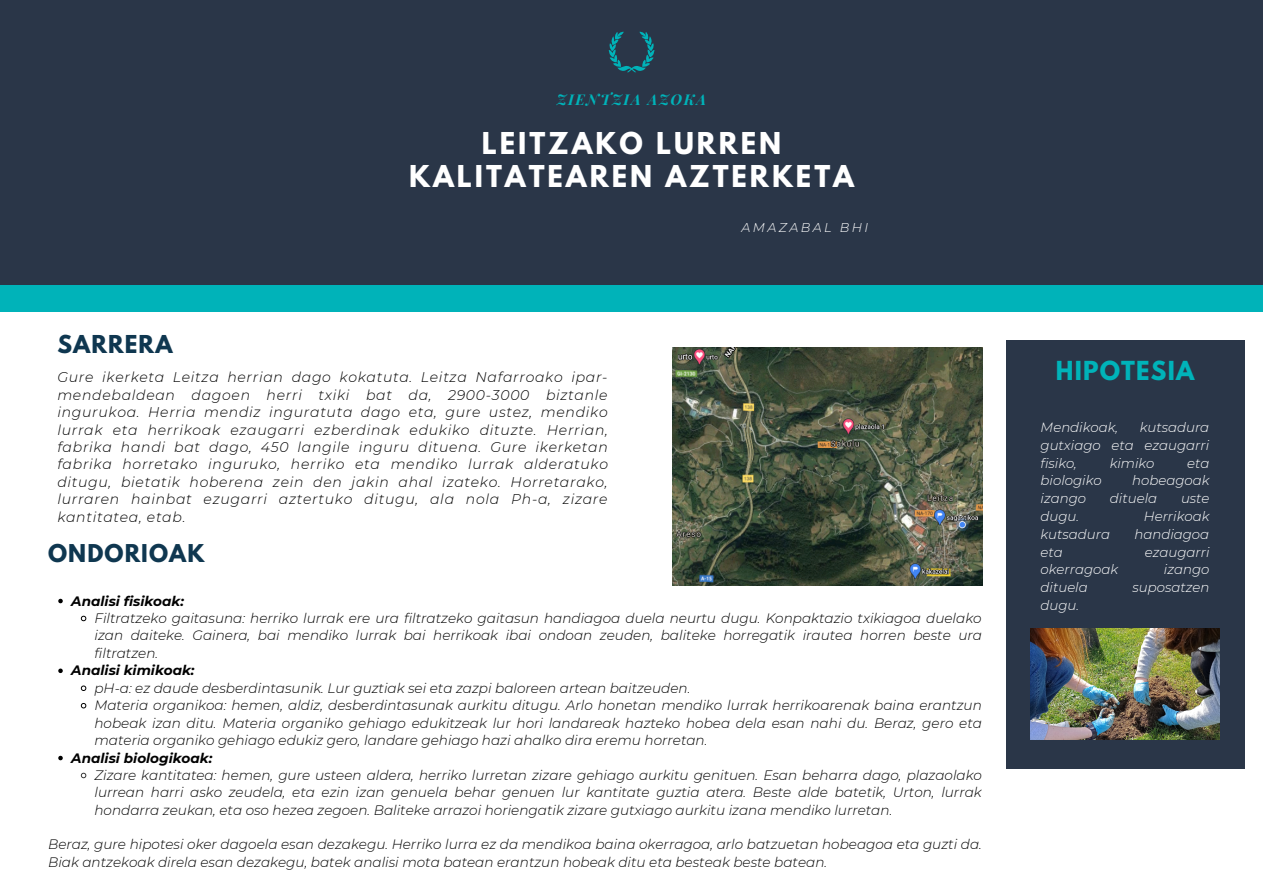
<style>
.page{position:relative;width:1263px;height:893px;background:#fff}
.page>*{position:absolute;margin:0;border:0;box-sizing:border-box;transform-origin:0 0}
.t1{font:700 26.7px/32.8px "League Spartan";letter-spacing:.11em;color:#fff;text-align:center}
.t2{font:700 23.25px "League Spartan";letter-spacing:.05em;color:#00b3b9}
.t3{font:700 21.83px "League Spartan";letter-spacing:.05em;color:#0f3750}
.t4{font:700 21.75px "League Spartan";letter-spacing:.05em;color:#0f3750}
.t5{font:italic 700 14.85px "Playfair Display";letter-spacing:.11em;color:#00b3b9}
.t6{font:italic 300 14.02px/17.5px "Montserrat";letter-spacing:.05em;color:#000;text-align:justify}
.t7{font:italic 300 13.65px/17.5px "Montserrat";color:#000;text-align:justify}
.t8{font:italic 700 13.65px "Montserrat";color:#000}
.t9{font:italic 300 13.35px/17.8px "Montserrat";color:#fff;text-align:justify}
.t10{font:italic 300 12.75px "Montserrat";letter-spacing:.19em;color:#fff}
</style>
<div class="page">
<div style="left:0;top:0;width:1263px;height:285px;background:#2a3648"></div>
<div style="left:0;top:285px;width:1263px;height:26px;background:#00b3b9"></div>
<svg style="left:609px;top:32px;width:45px;height:40px"></svg>
<div style="left:1006px;top:340px;width:238px;height:428px;background:#2a3648"></div>
<img style="left:1031px;top:629px;width:188px;height:110px">
<img style="left:673px;top:347px;width:309px;height:239px">
<svg style="left:58px;top:599px;width:5px;height:4px"></svg>
<svg style="left:81px;top:615px;width:6px;height:6px"></svg>
<svg style="left:58px;top:668px;width:5px;height:5px"></svg>
<svg style="left:81px;top:685px;width:6px;height:6px"></svg>
<svg style="left:81px;top:703px;width:6px;height:5px"></svg>
<svg style="left:58px;top:756px;width:5px;height:4px"></svg>
<svg style="left:81px;top:772px;width:6px;height:6px"></svg>
<p class="t3" style="left:57px;top:333px;width:117px">SARRERA</p>
<p class="t5" style="left:557px;top:88px;width:151px">ZIENTZIA AZOKA</p>
<p class="t1" style="left:409px;top:130px;width:446px">LEITZAKO LURREN<br>KALITATEAREN AZTERKETA</p>
<p class="t10" style="left:741px;top:219px;width:128px">AMAZABAL BHI</p>
<p class="t6" style="left:57px;top:368px;width:552px">Gure ikerketa Leitza herrian dago kokatuta. Leitza Nafarroako ipar&shy;mendebaldean dagoen herri txiki bat da, 2900-3000 biztanle ingurukoa. Herria mendiz inguratuta dago eta, gure ustez, mendiko lurrak eta herrikoak ezaugarri ezberdinak edukiko dituzte. Herrian, fabrika handi bat dago, 450 langile inguru dituena. Gure ikerketan fabrika horretako inguruko, herriko eta mendiko lurrak alderatuko ditugu, bietatik hoberena zein den jakin ahal izateko. Horretarako, lurraren hainbat ezugarri aztertuko ditugu, ala nola Ph-a, zizare kantitatea, etab.</p>
<p class="t4" style="left:48px;top:542px;width:158px">ONDORIOAK</p>
<p class="t8" style="left:71px;top:592px;width:114px">Analisi fisikoak:</p>
<p class="t7" style="left:94px;top:609px;width:889px">Filtratzeko gaitasuna: herriko lurrak ere ura filtratzeko gaitasun handiagoa duela neurtu dugu. Konpaktazio txikiagoa duelako izan daiteke. Gainera, bai mendiko lurrak bai herrikoak ibai ondoan zeuden, baliteke horregatik irautea horren beste ura filtratzen.</p>
<p class="t8" style="left:71px;top:662px;width:125px">Analisi kimikoak:</p>
<p class="t7" style="left:94px;top:679px;width:597px">pH-a: ez daude desberdintasunik. Lur guztiak sei eta zazpi baloreen artean baitzeuden.</p>
<p class="t7" style="left:94px;top:696px;width:889px">Materia organikoa: hemen, aldiz, desberdintasunak aurkitu ditugu. Arlo honetan mendiko lurrak herrikoarenak baina erantzun hobeak izan ditu. Materia organiko gehiago edukitzeak lur hori landareak hazteko hobea dela esan nahi du. Beraz, gero eta materia organiko gehiago edukiz gero, landare gehiago hazi ahalko dira eremu horretan.</p>
<p class="t8" style="left:71px;top:749px;width:142px">Analisi biologikoak:</p>
<p class="t7" style="left:94px;top:766px;width:889px">Zizare kantitatea: hemen, gure usteen aldera, herriko lurretan zizare gehiago aurkitu genituen. Esan beharra dago, plazaolako lurrean harri asko zeudela, eta ezin izan genuela behar genuen lur kantitate guztia atera. Beste alde batetik, Urton, lurrak hondarra zeukan, eta oso hezea zegoen. Baliteke arrazoi horiengatik zizare gutxiago aurkitu izana mendiko lurretan.</p>
<p class="t7" style="left:48px;top:835px;width:935px">Beraz, gure hipotesi oker dagoela esan dezakegu. Herriko lurra ez da mendikoa baina okerragoa, arlo batzuetan hobeagoa eta guzti da.<br>Biak antzekoak direla esan dezakegu, batek analisi mota batean erantzun hobeak ditu eta besteak beste batean.</p>
<p class="t2" style="left:1056px;top:359px;width:140px">HIPOTESIA</p>
<p class="t9" style="left:1040px;top:418px;width:170px;text-indent:99px">kutsadura gutxiago eta ezaugarri fisiko,</p>
<p class="t9" style="left:1040px;top:418px;width:79px">Mendikoak,</p>
<p class="t9" style="left:1110px;top:454px;width:46px">kimiko</p>
<p class="t9" style="left:1187px;top:454px;width:24px">eta</p>
<p class="t9" style="left:1040px;top:472px;width:63px">biologiko</p>
<p class="t9" style="left:1132px;top:472px;width:79px">hobeagoak</p>
<p class="t9" style="left:1040px;top:489px;width:47px">izango</p>
<p class="t9" style="left:1110px;top:489px;width:49px">dituela</p>
<p class="t9" style="left:1181px;top:489px;width:30px">uste</p>
<p class="t9" style="left:1040px;top:507px;width:40px">dugu.</p>
<p class="t9" style="left:1144px;top:507px;width:67px">Herrikoak</p>
<p class="t9" style="left:1040px;top:525px;width:71px">kutsadura</p>
<p class="t9" style="left:1134px;top:525px;width:76px">handiagoa</p>
<p class="t9" style="left:1040px;top:543px;width:24px">eta</p>
<p class="t9" style="left:1145px;top:543px;width:66px">ezaugarri</p>
<p class="t9" style="left:1040px;top:561px;width:79px">okerragoak</p>
<p class="t9" style="left:1164px;top:561px;width:47px">izango</p>
<p class="t9" style="left:1040px;top:578px;width:49px">dituela</p>
<p class="t9" style="left:1132px;top:578px;width:78px">suposatzen</p>
<p class="t9" style="left:1040px;top:596px;width:40px">dugu.</p>
</div>
